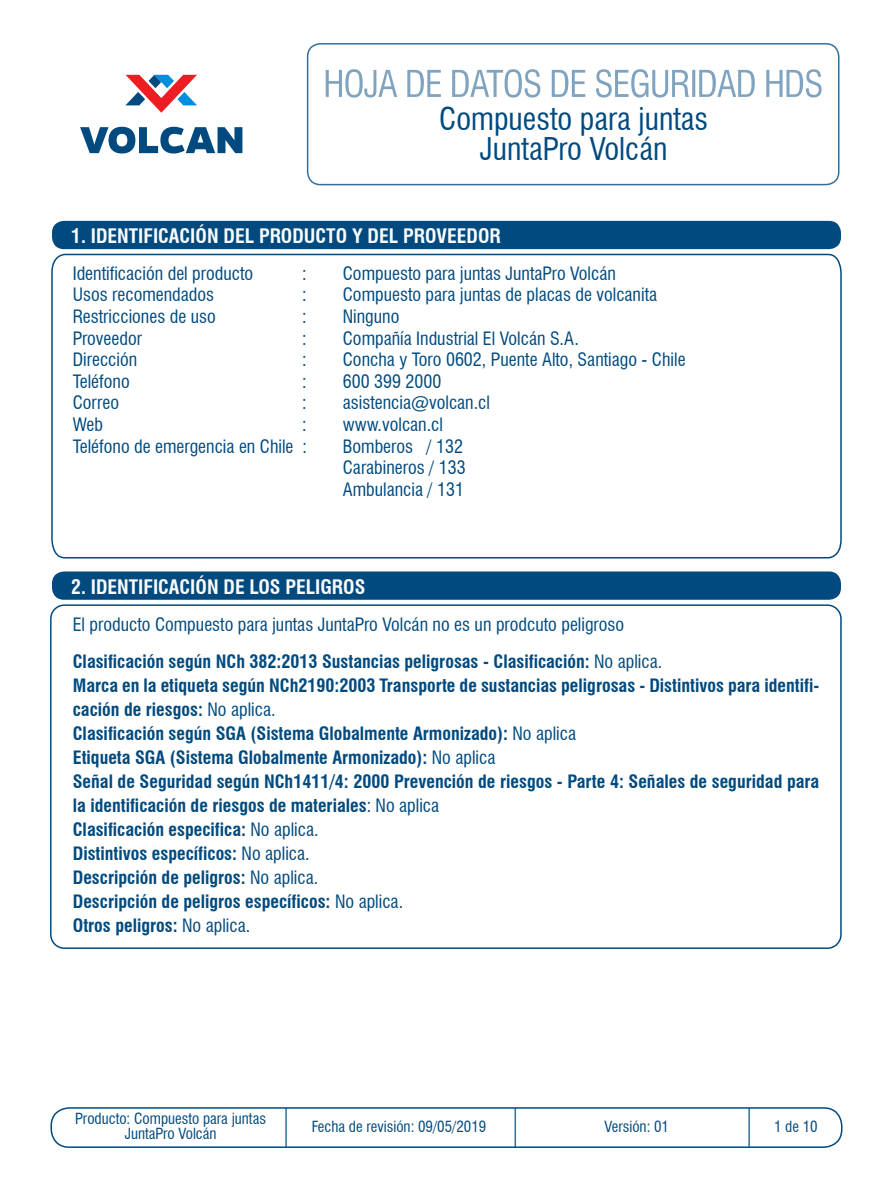
<style>
.page{position:relative;width:893px;height:1191px;background:#fff}
.page>*{position:absolute;margin:0;border:0;box-sizing:border-box;transform-origin:0 0}
.t1{font:condensed 30.6px/30px "Swiss 721 BT";color:#004a7f;text-align:center}
.t2{font:700 condensed 19.5px "Swiss 721 BT";color:#fbfbfc}
.t3{font:700 condensed 18px/24px "Swiss 721 BT";color:#004a7f}
.t4{font:condensed 18px/21.6px "Swiss 721 BT";color:#004a7f}
.t5{font:condensed 15px/15px "Swiss 721 BT";color:#004a7f;text-align:center}
.s1{font-weight:700}
.s2{font-weight:400}
</style>
<div class="page">
<div style="left:50px;top:604px;width:792px;height:345px;border:2px solid #004a7f;border-radius:14px"></div>
<div style="left:50px;top:1107px;width:792px;height:41px;border:2px solid #004a7f;border-radius:18px"></div>
<hr style="left:285px;top:1108px;width:2px;height:39px;background:#004a7f">
<hr style="left:514px;top:1108px;width:2px;height:39px;background:#004a7f">
<hr style="left:748px;top:1108px;width:2px;height:39px;background:#004a7f">
<svg style="left:51px;top:253px;width:791px;height:306px"></svg>
<div style="left:52px;top:221px;width:789px;height:28px;background:#004a7f;border-radius:12px"></div>
<div style="left:52px;top:571px;width:789px;height:29px;background:#004a7f;border-radius:12px"></div>
<svg style="left:125px;top:75px;width:72px;height:38px"></svg>
<svg style="left:80px;top:127px;width:162px;height:26px"></svg>
<div style="left:307px;top:43px;width:532px;height:142px;border:2px solid #004a7f;border-radius:13px"></div>
<svg style="left:326px;top:69px;width:496px;height:29px"></svg>
<h1 class="t1" style="left:439px;top:104px;width:271px">Compuesto para juntas<br>JuntaPro Volcán</h1>
<p class="t2" style="left:71px;top:224px;width:431px">1. IDENTIFICACIÓN DEL PRODUCTO Y DEL PROVEEDOR</p>
<p class="t4" style="left:73px;top:262px;width:182px">Identificación del producto</p>
<p class="t4" style="left:302px;top:262px;width:6px">:</p>
<p class="t4" style="left:343px;top:262px;width:275px">Compuesto para juntas JuntaPro Volcán</p>
<p class="t4" style="left:73px;top:284px;width:143px">Usos recomendados</p>
<p class="t4" style="left:302px;top:284px;width:6px">:</p>
<p class="t4" style="left:343px;top:284px;width:316px">Compuesto para juntas de placas de volcanita</p>
<p class="t4" style="left:73px;top:306px;width:145px">Restricciones de uso</p>
<p class="t4" style="left:302px;top:306px;width:6px">:</p>
<p class="t4" style="left:343px;top:306px;width:58px">Ninguno</p>
<p class="t4" style="left:73px;top:327px;width:71px">Proveedor</p>
<p class="t4" style="left:302px;top:327px;width:6px">:</p>
<p class="t4" style="left:343px;top:327px;width:238px">Compañía Industrial El Volcán S.A.</p>
<p class="t4" style="left:73px;top:349px;width:66px">Dirección</p>
<p class="t4" style="left:302px;top:349px;width:6px">:</p>
<p class="t4" style="left:343px;top:349px;width:344px">Concha y Toro 0602, Puente Alto, Santiago - Chile</p>
<p class="t4" style="left:73px;top:370px;width:58px">Teléfono</p>
<p class="t4" style="left:302px;top:370px;width:6px">:</p>
<p class="t4" style="left:343px;top:370px;width:100px">600 399 2000</p>
<p class="t4" style="left:73px;top:392px;width:48px">Correo</p>
<p class="t4" style="left:302px;top:392px;width:6px">:</p>
<p class="t4" style="left:343px;top:392px;width:149px">asistencia@volcan.cl</p>
<p class="t4" style="left:73px;top:414px;width:32px">Web</p>
<p class="t4" style="left:302px;top:414px;width:6px">:</p>
<p class="t4" style="left:343px;top:414px;width:102px">www.volcan.cl</p>
<p class="t4" style="left:73px;top:435px;width:236px">Teléfono de emergencia en Chile :</p>
<p class="t4" style="left:343px;top:435px;width:124px">Bomberos / 132<br>Carabineros / 133<br>Ambulancia / 131</p>
<p class="t2" style="left:71px;top:575px;width:296px">2. IDENTIFICACIÓN DE LOS PELIGROS</p>
<p class="t4" style="left:73px;top:606px;width:591px;line-height:36.6px">El producto Compuesto para juntas JuntaPro Volcán no es un prodcuto peligroso<br><span class="s1">Clasificación según NCh 382:2013 Sustancias peligrosas - Clasificación:</span> No aplica.</p>
<p class="t3" style="left:73px;top:673px;width:748px">Marca en la etiqueta según NCh2190:2003 Transporte de sustancias peligrosas - Distintivos para identifi&shy;cación de riesgos: <span class="s2">No aplica.<br></span>Clasificación según SGA (Sistema Globalmente Armonizado): <span class="s2">No aplica<br></span>Etiqueta SGA (Sistema Globalmente Armonizado): <span class="s2">No aplica<br></span>Señal de Seguridad según NCh1411/4: 2000 Prevención de riesgos - Parte 4: Señales de seguridad para la identificación de riesgos de materiales<span class="s2">: No aplica<br></span>Clasificación especifica: <span class="s2">No aplica.<br></span>Distintivos específicos: <span class="s2">No aplica.<br></span>Descripción de peligros: <span class="s2">No aplica.<br></span>Descripción de peligros específicos: <span class="s2">No aplica.<br></span>Otros peligros: <span class="s2">No aplica.</span></p>
<p class="t5" style="left:75px;top:1111px;width:192px">Producto: Compuesto para juntas<br>JuntaPro Volcán</p>
<p class="t5" style="left:312px;top:1119px;width:176px">Fecha de revisión: 09/05/2019</p>
<p class="t5" style="left:604px;top:1119px;width:66px">Versión: 01</p>
<p class="t5" style="left:774px;top:1119px;width:45px">1 de 10</p>
</div>
